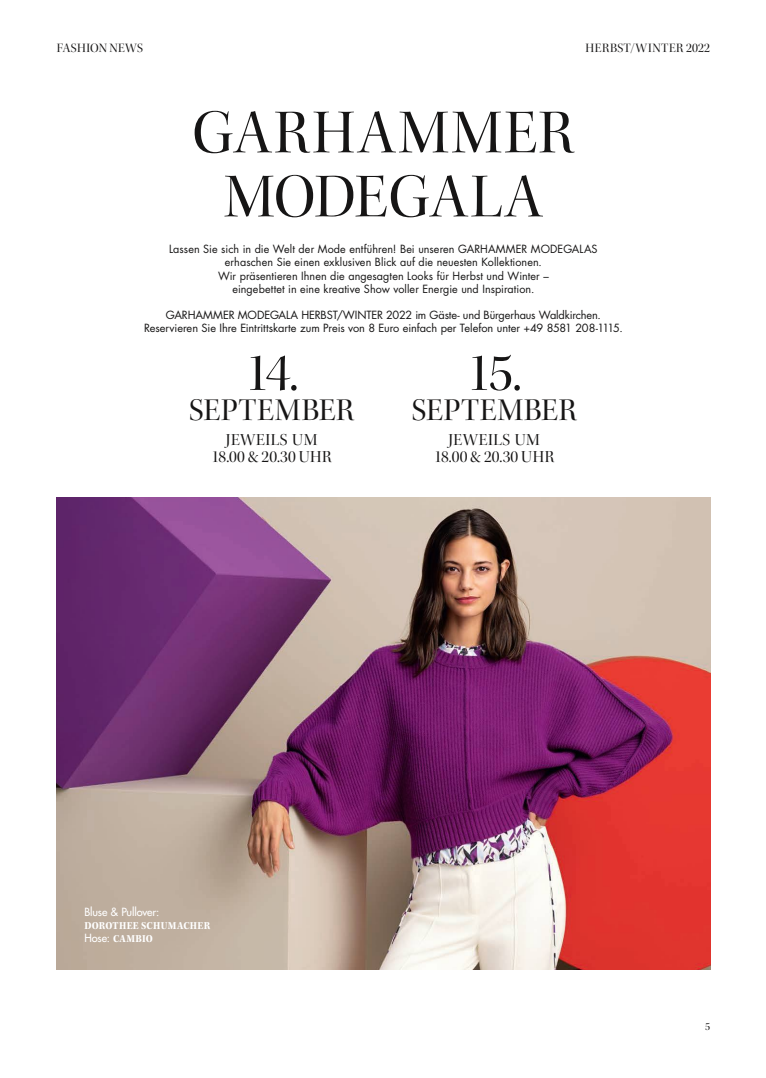
<style>
.page{position:relative;width:766px;height:1078px;background:#fff}
.page>*{position:absolute;margin:0;border:0;box-sizing:border-box;transform-origin:0 0}
.t1{font:63px/64px "Kepler Std Disp";letter-spacing:.035em;color:#161515;text-align:center}
.t2{font:54px "Kepler Std Disp";color:#161515}
.t3{font:32px "Kepler Std Disp";letter-spacing:.015em;color:#161515}
.t4{font:17px/17px "Kepler Std Disp";letter-spacing:.02em;color:#161515;text-align:center}
.t5{font:13px "Kepler Std Disp";letter-spacing:.025em;color:#161515}
.t6{font:11px/13.2px "Futura Std";color:#161515;text-align:center}
.t7{font:11px/13.2px "Kepler Std Bold Scn";letter-spacing:.02em;color:#fff}
.t8{font:500 11px "Futura Std";letter-spacing:-.015em;color:#fff}
.t9{font:11px "Kepler Std Disp";color:#161515}
.s1{font-size:13.3px}
.s2{font-family:"Futura Std";font-weight:500}
</style>
<div class="page">
<img style="left:57px;top:497px;width:653px;height:472px">
<p class="t5" style="left:57px;top:41px;width:88px">FASHION NEWS</p>
<p class="t5" style="left:585px;top:41px;width:126px">HERBST/WINTER <span class="s1">2022</span></p>
<h1 class="t1" style="left:192px;top:102px;width:383px">GARHAMMER<br>MODEGALA</h1>
<p class="t6" style="left:169px;top:242px;width:430px">Lassen Sie sich in die Welt der Mode entführen! Bei unseren GARHAMMER MODEGALAS erhaschen Sie einen exklusiven Blick auf die neuesten Kollektionen.<br>Wir präsentieren Ihnen die angesagten Looks für Herbst und Winter –<br>eingebettet in eine kreative Show voller Energie und Inspiration.</p>
<p class="t6" style="left:144px;top:308px;width:480px">GARHAMMER MODEGALA HERBST/WINTER 2022 im Gäste- und Bürgerhaus Waldkirchen.<br>Reservieren Sie Ihre Eintrittskarte zum Preis von 8 Euro einfach per Telefon unter +49 8581 208-1115.</p>
<h2 class="t2" style="left:466px;top:342px;width:57px">15.</h2>
<h3 class="t3" style="left:411px;top:391px;width:166px">SEPTEMBER</h3>
<h2 class="t2" style="left:245px;top:342px;width:55px">14.</h2>
<h3 class="t3" style="left:189px;top:391px;width:166px">SEPTEMBER</h3>
<h3 class="t4" style="left:211px;top:431px;width:122px">JEWEILS UM<br>18.00 &amp; 20.30 UHR</h3>
<h3 class="t4" style="left:434px;top:431px;width:122px">JEWEILS UM<br>18.00 &amp; 20.30 UHR</h3>
<p class="t8" style="left:84px;top:904px;width:77px">Bluse &amp; Pullover:</p>
<p class="t7" style="left:84px;top:918px;width:127px">DOROTHEE SCHUMACHER<br><span class="s2">Hose:</span> CAMBIO</p>
<p class="t9" style="left:705px;top:1019px;width:6px">5</p>
</div>
